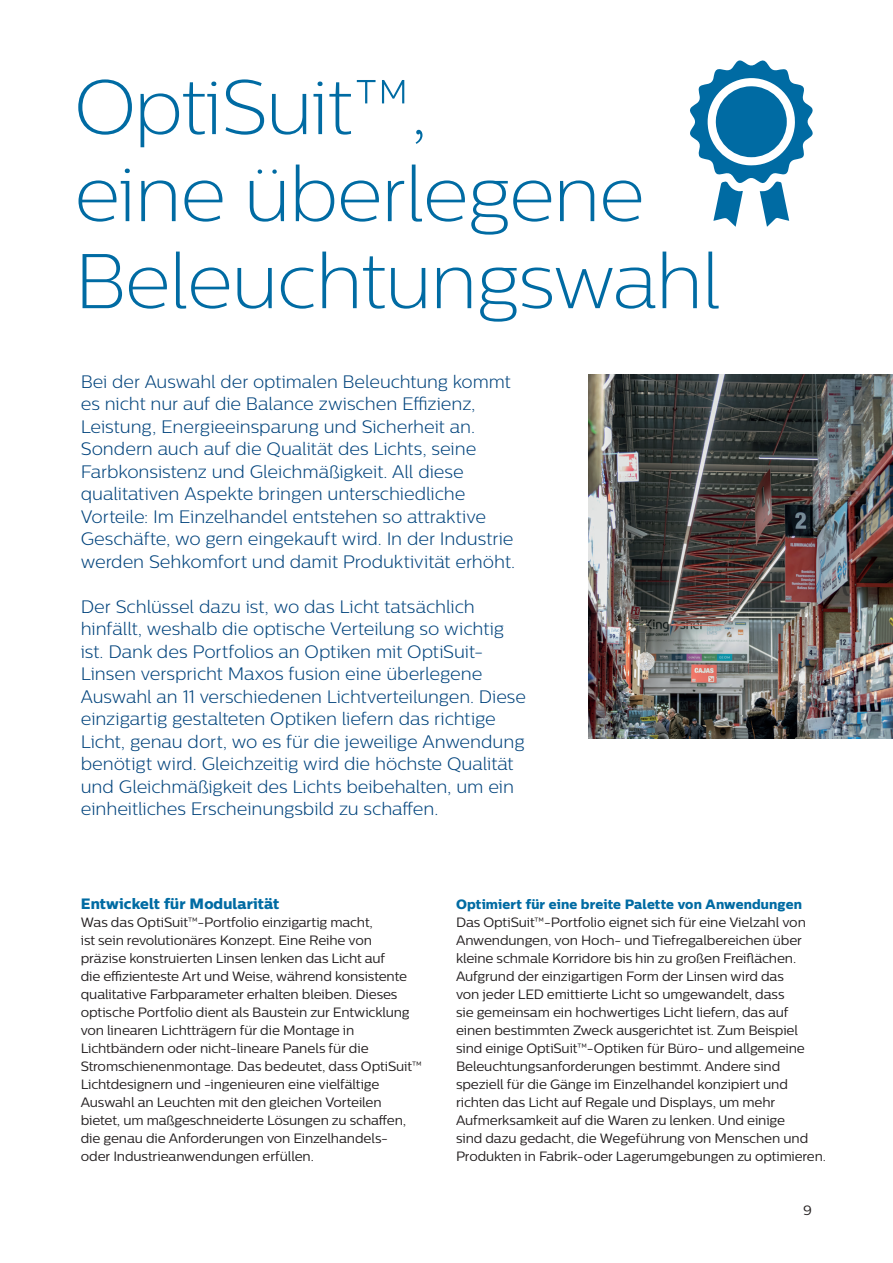
<style>
.page{position:relative;width:893px;height:1263px;background:#fff}
.page>*{position:absolute;margin:0;border:0;box-sizing:border-box;transform-origin:0 0}
.t1{font:77.4px/87px "Centrale Sans X Light";letter-spacing:-.02em;color:#006ba3}
.t2{font:300 18px/22.5px "Centrale Sans";letter-spacing:-.005em;color:#01437c}
.t3{font:15px "Centrale Sans X Bold";letter-spacing:.005em;color:#006ba3}
.t4{font:13.5px/18px "Centrale Sans";letter-spacing:-.01em;color:#231f20}
.t5{font:13.5px "Centrale Sans X Bold";letter-spacing:.005em;color:#006ba3}
</style>
<div class="page">
<img style="left:588px;top:374px;width:305px;height:365px">
<svg style="left:690px;top:60px;width:123px;height:167px"></svg>
<h1 class="t1" style="left:74px;top:63px;width:649px">OptiSuit™,<br>eine überlegene<br>Beleuchtungswahl</h1>
<p class="t2" style="left:81px;top:370px;width:436px">Bei der Auswahl der optimalen Beleuchtung kommt es nicht nur auf die Balance zwischen Effizienz, Leistung, Energieeinsparung und Sicherheit an.<br>Sondern auch auf die Qualität des Lichts, seine Farbkonsistenz und Gleichmäßigkeit. All diese qualitativen Aspekte bringen unterschiedliche Vorteile: Im Einzelhandel entstehen so attraktive Geschäfte, wo gern eingekauft wird. In der Industrie werden Sehkomfort und damit Produktivität erhöht.</p>
<p class="t2" style="left:81px;top:595px;width:447px">Der Schlüssel dazu ist, wo das Licht tatsächlich hinfällt, weshalb die optische Verteilung so wichtig ist. Dank des Portfolios an Optiken mit OptiSuit-Linsen verspricht Maxos fusion eine überlegene Auswahl an 11 verschiedenen Lichtverteilungen. Diese einzigartig gestalteten Optiken liefern das richtige Licht, genau dort, wo es für die jeweilige Anwendung benötigt wird. Gleichzeitig wird die höchste Qualität und Gleichmäßigkeit des Lichts beibehalten, um ein einheitliches Erscheinungsbild zu schaffen.</p>
<p class="t3" style="left:81px;top:894px;width:200px">Entwickelt für Modularität</p>
<p class="t4" style="left:81px;top:913px;width:343px">Was das OptiSuit™-Portfolio einzigartig macht,<br>ist sein revolutionäres Konzept. Eine Reihe von<br>präzise konstruierten Linsen lenken das Licht auf<br>die effizienteste Art und Weise, während konsistente qualitative Farbparameter erhalten bleiben. Dieses optische Portfolio dient als Baustein zur Entwicklung von linearen Lichtträgern für die Montage in Lichtbändern oder nicht-lineare Panels für die Stromschienenmontage. Das bedeutet, dass OptiSuit™ Lichtdesignern und -ingenieuren eine vielfältige Auswahl an Leuchten mit den gleichen Vorteilen bietet, um maßgeschneiderte Lösungen zu schaffen, die genau die Anforderungen von Einzelhandels-<br>oder Industrieanwendungen erfüllen.</p>
<p class="t5" style="left:456px;top:896px;width:348px">Optimiert für eine breite Palette von Anwendungen</p>
<p class="t4" style="left:456px;top:913px;width:371px">Das OptiSuit™-Portfolio eignet sich für eine Vielzahl von Anwendungen, von Hoch- und Tiefregalbereichen über kleine schmale Korridore bis hin zu großen Freiflächen.<br>Aufgrund der einzigartigen Form der Linsen wird das<br>von jeder LED emittierte Licht so umgewandelt, dass<br>sie gemeinsam ein hochwertiges Licht liefern, das auf einen bestimmten Zweck ausgerichtet ist. Zum Beispiel sind einige OptiSuit™-Optiken für Büro- und allgemeine Beleuchtungsanforderungen bestimmt. Andere sind speziell für die Gänge im Einzelhandel konzipiert und richten das Licht auf Regale und Displays, um mehr Aufmerksamkeit auf die Waren zu lenken. Und einige<br>sind dazu gedacht, die Wegeführung von Menschen und Produkten in Fabrik-oder Lagerumgebungen zu optimieren.</p>
<p class="t4" style="left:803px;top:1201px;width:10px">9</p>
</div>
